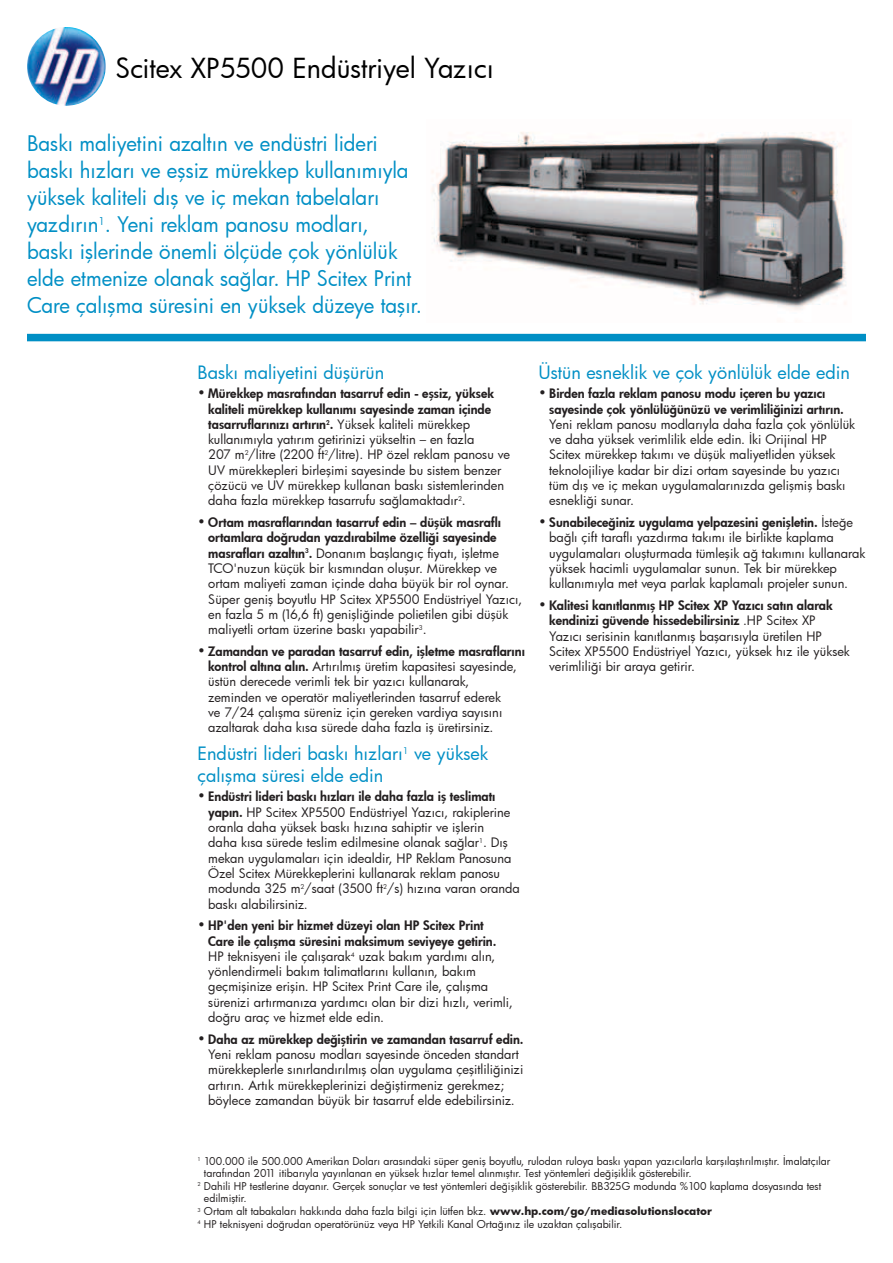
<style>
.page{position:relative;width:893px;height:1263px;background:#fff}
.page>*{position:absolute;margin:0;border:0;box-sizing:border-box;transform-origin:0 0}
.t1{font:27px "Futura Bk";color:#000}
.t2{font:21px/27px "Futura Bk";color:#008fc5}
.t3{font:18px/21.6px "Futura Bk";color:#008fc5}
.t4{font:12.75px/15.3px "Futura Bk";color:#231f20}
.t5{font:12.75px/15.3px "Futura Hv";color:#231f20}
.t6{font:10.5px "Futura Bk";color:#231f20}
.s1{font-family:"Futura Bk";font-size:14.25px}
.s2{font-family:"Futura Bk"}
.s3{font-family:"Futura Hv"}
.s4{font-weight:700}
</style>
<div class="page">
<img style="left:431px;top:132px;width:415px;height:178px">
<img style="left:27px;top:27px;width:79px;height:79px;border-radius:39px">
<div style="left:27px;top:334px;width:839px;height:7px;background:#008fc5"></div>
<h1 class="t1" style="left:116px;top:49px;width:380px">Scitex XP5500 Endüstriyel Yazıcı</h1>
<p class="t2" style="left:27px;top:130px;width:397px">Baskı maliyetini azaltın ve endüstri lideri baskı hızları ve eşsiz mürekkep kullanımıyla yüksek kaliteli dış ve iç mekan tabelaları yazdırın<sup>1</sup>. Yeni reklam panosu modları,<br>baskı işlerinde önemli ölçüde çok yönlülük elde etmenize olanak sağlar. HP Scitex Print Care çalışma süresini en yüksek düzeye taşır.</p>
<h3 class="t3" style="left:197px;top:361px;width:188px">Baskı maliyetini düşürün</h3>
<p class="t5" style="left:208px;top:386px;width:287px;text-indent:-11px"><span class="s1">•</span> Mürekkep masrafından tasarruf edin - eşsiz, yüksek kaliteli mürekkep kullanımı sayesinde zaman içinde tasarruflarınızı artırın<sup>2</sup>. <span class="s2">Yüksek kaliteli mürekkep</span></p>
<p class="t4" style="left:208px;top:431px;width:303px">kullanımıyla yatırım getirinizi yükseltin – en fazla<br>207 m<sup>2</sup>/litre (2200 ft<sup>2</sup>/litre). HP özel reklam panosu ve UV mürekkepleri birleşimi sayesinde bu sistem benzer çözücü ve UV mürekkep kullanan baskı sistemlerinden daha fazla mürekkep tasarrufu sağlamaktadır<sup>2</sup>.</p>
<p class="t5" style="left:197px;top:514px;width:305px;text-align:center"><span class="s1">•</span> Ortam masraflarından tasarruf edin – düşük masraflı ortamlara doğrudan yazdırabilme özelliği sayesinde</p>
<p class="t4" style="left:208px;top:545px;width:316px"><span class="s3">masrafları azaltın</span><sup>3</sup><span class="s3">.</span> Donanım başlangıç fiyatı, işletme TCO'nuzun küçük bir kısmından oluşur. Mürekkep ve ortam maliyeti zaman içinde daha büyük bir rol oynar.<br>Süper geniş boyutlu HP Scitex XP5500 Endüstriyel Yazıcı, en fazla 5 m (16,6 ft) genişliğinde polietilen gibi düşük maliyetli ortam üzerine baskı yapabilir<sup>3</sup>.</p>
<p class="t5" style="left:197px;top:643px;width:329px"><span class="s1">•</span> Zamandan ve paradan tasarruf edin, işletme masraflarını</p>
<p class="t4" style="left:208px;top:658px;width:310px"><span class="s3">kontrol altına alın.</span> Artırılmış üretim kapasitesi sayesinde, üstün derecede verimli tek bir yazıcı kullanarak, zeminden ve operatör maliyetlerinden tasarruf ederek<br>ve 7/24 çalışma süreniz için gereken vardiya sayısını azaltarak daha kısa sürede daha fazla iş üretirsiniz.</p>
<h3 class="t3" style="left:197px;top:742px;width:292px">Endüstri lideri baskı hızları<sup>1</sup> ve yüksek çalışma süresi elde edin</h3>
<p class="t5" style="left:197px;top:789px;width:299px"><span class="s1">•</span> Endüstri lideri baskı hızları ile daha fazla iş teslimatı</p>
<p class="t4" style="left:208px;top:804px;width:313px"><span class="s3">yapın.</span> HP Scitex XP5500 Endüstriyel Yazıcı, rakiplerine oranla daha yüksek baskı hızına sahiptir ve işlerin<br>daha kısa sürede teslim edilmesine olanak sağlar<sup>1</sup>. Dış mekan uygulamaları için idealdir, HP Reklam Panosuna Özel Scitex Mürekkeplerini kullanarak reklam panosu modunda 325 m<sup>2</sup>/saat (3500 ft<sup>2</sup>/s) hızına varan oranda baskı alabilirsiniz.</p>
<p class="t5" style="left:208px;top:918px;width:290px;text-indent:-11px"><span class="s1">•</span> HP'den yeni bir hizmet düzeyi olan HP Scitex Print<br>Care ile çalışma süresini maksimum seviyeye getirin.</p>
<p class="t4" style="left:208px;top:948px;width:306px">HP teknisyeni ile çalışarak<sup>4</sup> uzak bakım yardımı alın, yönlendirmeli bakım talimatlarını kullanın, bakım geçmişinize erişin. HP Scitex Print Care ile, çalışma sürenizi artırmanıza yardımcı olan bir dizi hızlı, verimli, doğru araç ve hizmet elde edin.</p>
<p class="t5" style="left:197px;top:1031px;width:328px"><span class="s1">•</span> Daha az mürekkep değiştirin ve zamandan tasarruf edin.</p>
<p class="t4" style="left:208px;top:1046px;width:317px">Yeni reklam panosu modları sayesinde önceden standart mürekkeplerle sınırlandırılmış olan uygulama çeşitliliğinizi artırın. Artık mürekkeplerinizi değiştirmeniz gerekmez; böylece zamandan büyük bir tasarruf elde edebilirsiniz.</p>
<h3 class="t3" style="left:538px;top:361px;width:313px">Üstün esneklik ve çok yönlülük elde edin</h3>
<p class="t5" style="left:549px;top:386px;width:296px;text-indent:-11px"><span class="s1">•</span> Birden fazla reklam panosu modu içeren bu yazıcı sayesinde çok yönlülüğünüzü ve verimliliğinizi artırın.</p>
<p class="t4" style="left:549px;top:416px;width:307px">Yeni reklam panosu modlarıyla daha fazla çok yönlülük ve daha yüksek verimlilik elde edin. İki Orijinal HP Scitex mürekkep takımı ve düşük maliyetliden yüksek teknolojiliye kadar bir dizi ortam sayesinde bu yazıcı tüm dış ve iç mekan uygulamalarınızda gelişmiş baskı esnekliği sunar.</p>
<p class="t5" style="left:538px;top:514px;width:316px"><span class="s1">•</span> Sunabileceğiniz uygulama yelpazesini genişletin. <span class="s2">İsteğe</span></p>
<p class="t4" style="left:549px;top:530px;width:318px">bağlı çift taraflı yazdırma takımı ile birlikte kaplama uygulamaları oluşturmada tümleşik ağ takımını kullanarak yüksek hacimli uygulamalar sunun. Tek bir mürekkep kullanımıyla met veya parlak kaplamalı projeler sunun.</p>
<p class="t5" style="left:538px;top:597px;width:296px;text-align:center"><span class="s1">•</span> Kalitesi kanıtlanmış HP Scitex XP Yazıcı satın alarak kendinizi güvende hissedebilirsiniz <span class="s2">.HP Scitex XP</span></p>
<p class="t4" style="left:549px;top:628px;width:302px">Yazıcı serisinin kanıtlanmış başarısıyla üretilen HP<br>Scitex XP5500 Endüstriyel Yazıcı, yüksek hız ile yüksek verimliliği bir araya getirir.</p>
<p class="t6" style="left:197px;top:1154px;width:634px"><sup>1</sup> 100.000 ile 500.000 Amerikan Doları arasındaki süper geniş boyutlu, rulodan ruloya baskı yapan yazıcılarla karşılaştırılmıştır. İmalatçılar</p>
<p class="t6" style="left:204px;top:1166px;width:489px">tarafından 2011 itibarıyla yayınlanan en yüksek hızlar temel alınmıştır. Test yöntemleri değişiklik gösterebilir.</p>
<p class="t6" style="left:197px;top:1179px;width:625px"><sup>2</sup> Dahili HP testlerine dayanır. Gerçek sonuçlar ve test yöntemleri değişiklik gösterebilir. BB325G modunda %100 kaplama dosyasında test</p>
<p class="t6" style="left:204px;top:1191px;width:44px">edilmiştir.</p>
<p class="t6" style="left:197px;top:1204px;width:516px"><sup>3</sup> Ortam alt tabakaları hakkında daha fazla bilgi için lütfen bkz. <span class="s4">www.hp.com/go/mediasolutionslocator</span></p>
<p class="t6" style="left:197px;top:1217px;width:426px"><sup>4</sup> HP teknisyeni doğrudan operatörünüz veya HP Yetkili Kanal Ortağınız ile uzaktan çalışabilir.</p>
</div>
